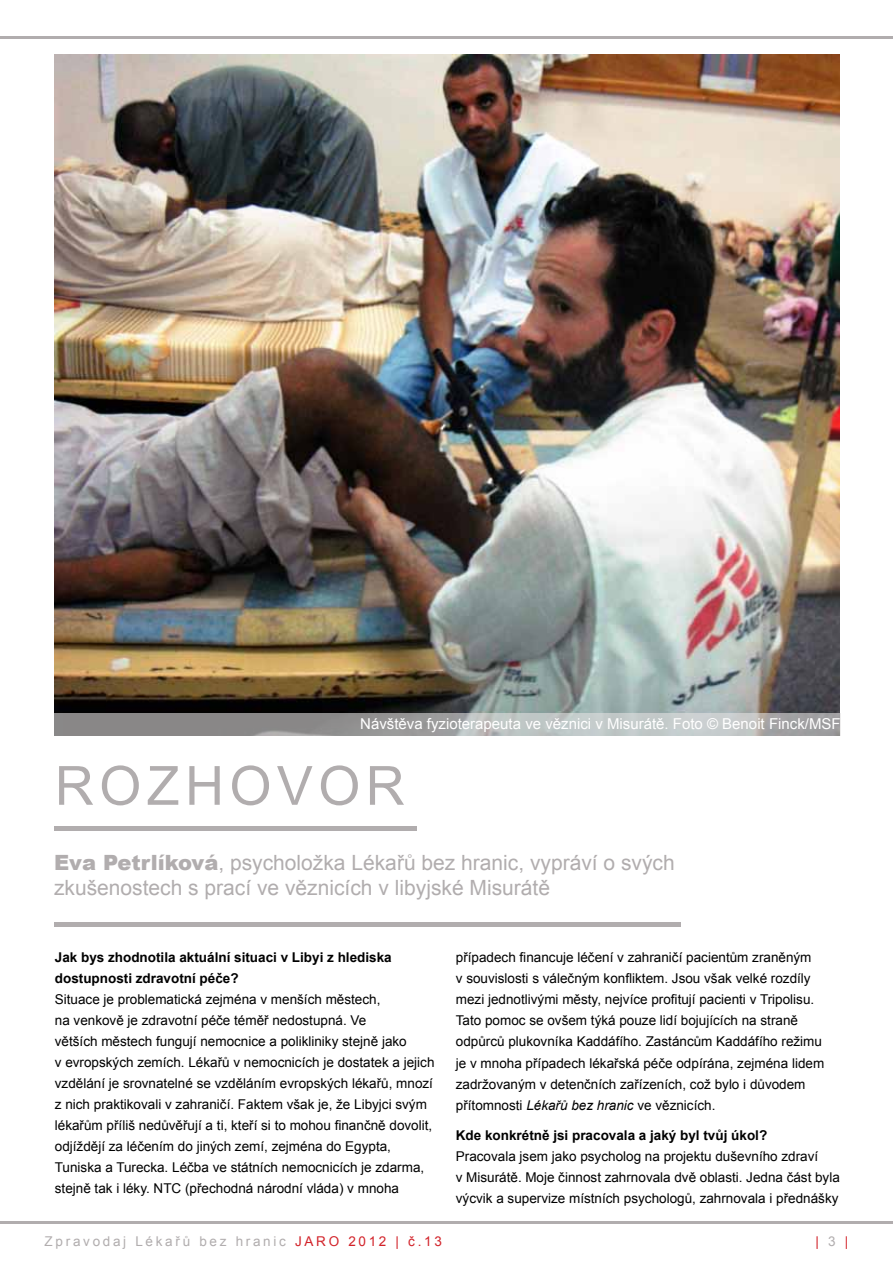
<style>
.page{position:relative;width:893px;height:1263px;background:#fff}
.page>*{position:absolute;margin:0;border:0;box-sizing:border-box;transform-origin:0 0}
.t1{font:54px "Arial";letter-spacing:.1em;color:#b1adae}
.t2{font:21px/25.2px "Arial";color:#b1adae}
.t3{font:15px "Arial";color:#fff}
.t4{font:13.5px/21px "Arial";color:#000}
.t5{font:700 13.5px/21px "Arial";color:#000}
.t6{font:13.5px "Arial";letter-spacing:.2em;color:#b1adae}
.t7{font:13.5px "Arial";color:#d2232a}
.s1{font-weight:900}
.s2{font-style:italic}
.s3{color:#d2232a}
.s4{color:#b1adae}
</style>
<div class="page">
<img style="left:55px;top:54px;width:785px;height:659px">
<div style="left:54px;top:826px;width:363px;height:5px;background:#b1adae"></div>
<div style="left:54px;top:922px;width:626px;height:5px;background:#b1adae"></div>
<hr style="left:0;top:1222px;width:893px;height:2px;background:#b1adae">
<hr style="left:0;top:36px;width:893px;height:2px;background:#b1adae">
<svg style="left:54px;top:713px;width:787px;height:23px;background:#a4a5a5"></svg>
<p class="t3" style="left:360px;top:714px;width:482px">Návštěva fyzioterapeuta ve věznici v Misurátě. Foto © Benoit Finck/MSF</p>
<h1 class="t1" style="left:55px;top:750px;width:351px">ROZHOVOR</h1>
<h2 class="t2" style="left:54px;top:850px;width:622px"><span class="s1">Eva Petrlíková</span>, psycholožka Lékařů bez hranic, vypráví o svých zkušenostech s prací ve věznicích v libyjské Misurátě</h2>
<p class="t5" style="left:55px;top:947px;width:338px">Jak bys zhodnotila aktuální situaci v Libyi z hlediska dostupnosti zdravotní péče?</p>
<p class="t4" style="left:55px;top:989px;width:381px">Situace je problematická zejména v menších městech,<br>na venkově je zdravotní péče téměř nedostupná. Ve<br>větších městech fungují nemocnice a polikliniky stejně jako<br>v evropských zemích. Lékařů v nemocnicích je dostatek a jejich vzdělání je srovnatelné se vzděláním evropských lékařů, mnozí z nich praktikovali v zahraničí. Faktem však je, že Libyjci svým lékařům příliš nedůvěřují a ti, kteří si to mohou finančně dovolit, odjíždějí za léčením do jiných zemí, zejména do Egypta, Tuniska a Turecka. Léčba ve státních nemocnicích je zdarma, stejně tak i léky. NTC (přechodná národní vláda) v mnoha</p>
<p class="t4" style="left:456px;top:947px;width:370px">případech financuje léčení v zahraničí pacientům zraněným<br>v souvislosti s válečným konfliktem. Jsou však velké rozdíly mezi jednotlivými městy, nejvíce profitují pacienti v Tripolisu.<br>Tato pomoc se ovšem týká pouze lidí bojujících na straně odpůrců plukovníka Kaddáfího. Zastáncům Kaddáfího režimu je v mnoha případech lékařská péče odpírána, zejména lidem zadržovaným v detenčních zařízeních, což bylo i důvodem přítomnosti <span class="s2">Lékařů bez hranic</span> ve věznicích.</p>
<p class="t5" style="left:456px;top:1125px;width:313px">Kde konkrétně jsi pracovala a jaký byl tvůj úkol?</p>
<p class="t4" style="left:456px;top:1145px;width:385px">Pracovala jsem jako psycholog na projektu duševního zdraví<br>v Misurátě. Moje činnost zahrnovala dvě oblasti. Jedna část byla výcvik a supervize místních psychologů, zahrnovala i přednášky</p>
<p class="t6" style="left:45px;top:1232px;width:399px">Zpravodaj Lékařů bez hranic <span class="s3">JARO 2012 | č.13</span></p>
<p class="t7" style="left:815px;top:1232px;width:34px">| <span class="s4">3</span> |</p>
</div>
